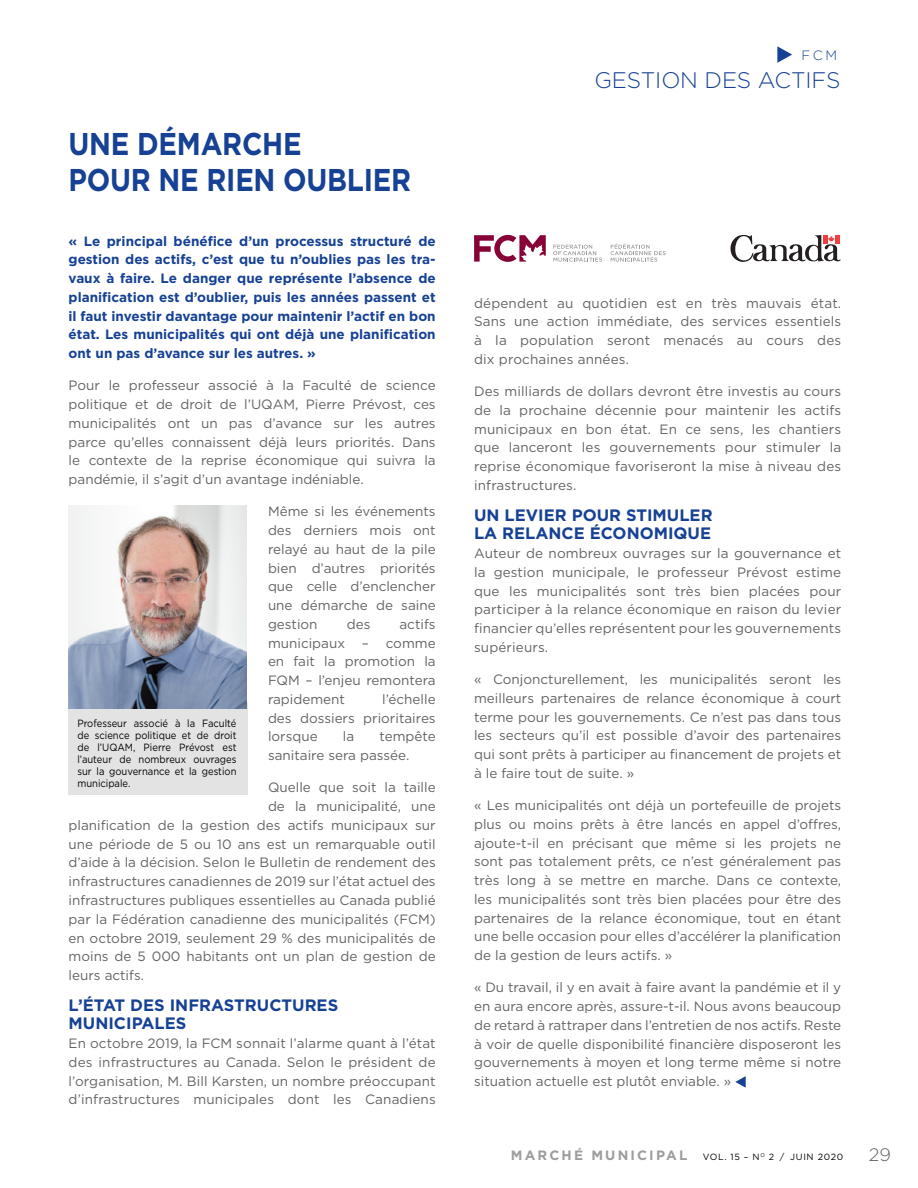
<style>
.page{position:relative;width:918px;height:1188px;background:#fff}
.page>*{position:absolute;margin:0;border:0;box-sizing:border-box;transform-origin:0 0}
.t1{font:700 31.5px/36px "Gotham";letter-spacing:-.01em;color:#164194;scale:.88 1}
.t2{font:300 22.5px "Gotham";letter-spacing:-.005em;color:#164194}
.t3{font:300 18px "Gotham";color:#646363}
.t4{font:700 16.5px/18px "Gotham";color:#164194}
.t5{font:13.5px/18.8px "Gotham";color:#646363;text-align:justify}
.t6{font:700 13.5px/18.8px "Gotham";color:#164194;text-align:justify}
.t7{font:700 13.5px "Gotham";letter-spacing:.16em;color:#9d9d9c}
.t8{font:300 13.5px "Gotham";color:#164194}
.t9{font:10.5px/12px "Gotham";color:#000;text-align:justify;scale:.9 1}
.t10{font:9px "Gotham";letter-spacing:.07em;color:#000}
</style>
<div class="page">
<svg style="left:777px;top:46px;width:15px;height:17px"></svg>
<svg style="left:735px;top:1076px;width:11px;height:12px"></svg>
<svg style="left:730px;top:235px;width:111px;height:27px"></svg>
<svg style="left:474px;top:235px;width:72px;height:27px"></svg>
<svg style="left:553px;top:245px;width:49px;height:17px"></svg>
<svg style="left:611px;top:244px;width:55px;height:18px"></svg>
<div style="left:69px;top:703px;width:179px;height:92px;background:#e3e3e3"></div>
<img style="left:145px;top:505px;width:102px;height:204px">
<svg style="left:69px;top:505px;width:76px;height:204px"></svg>
<h1 class="t1" style="left:69px;top:125px;width:391px">UNE DÉMARCHE<br>POUR NE RIEN OUBLIER</h1>
<p class="t6" style="left:69px;top:231px;width:369px">« Le principal bénéfice d’un processus structuré de gestion des actifs, c’est que tu n’oublies pas les tra&shy;vaux à faire. Le danger que représente l’absence de planification est d’oublier, puis les années passent et il faut investir davantage pour maintenir l’actif en bon état. Les municipalités qui ont déjà une planification ont un pas d’avance sur les autres. »</p>
<p class="t5" style="left:69px;top:376px;width:369px">Pour le professeur associé à la Faculté de science politique et de droit de l’UQAM, Pierre Prévost, ces municipalités ont un pas d’avance sur les autres parce qu’elles connaissent déjà leurs priorités. Dans le contexte de la reprise économique qui suivra la pandémie, il s’agit d’un avantage indéniable.</p>
<p class="t5" style="left:268px;top:502px;width:169px">Même si les événements des derniers mois ont relayé au haut de la pile bien d’autres priorités que celle d’enclencher une démarche de saine gestion</p>
<p class="t5" style="left:268px;top:615px;width:169px;text-indent:132px">actifs municipaux – comme en fait la promotion la FQM – l’enjeu remontera rapidement</p>
<p class="t5" style="left:347px;top:615px;width:25px">des</p>
<p class="t5" style="left:268px;top:690px;width:169px;text-indent:114px">l’échelle des dossiers prioritaires lorsque</p>
<p class="t9" style="left:77px;top:717px;width:178px">Professeur associé à la Faculté de science politique et de droit de l’UQAM, Pierre Prévost est l’auteur de nombreux ouvrages sur la gouvernance et la gestion municipale.</p>
<p class="t5" style="left:343px;top:727px;width:13px">la</p>
<p class="t5" style="left:268px;top:727px;width:169px;text-indent:111px">tempête sanitaire sera passée.</p>
<p class="t5" style="left:268px;top:778px;width:169px">Quelle que soit la taille</p>
<p class="t5" style="left:268px;top:797px;width:169px">de la municipalité, une</p>
<p class="t5" style="left:69px;top:816px;width:369px">planification de la gestion des actifs municipaux sur</p>
<p class="t5" style="left:69px;top:834px;width:369px">une période de 5 ou 10 ans est un remarquable outil</p>
<p class="t5" style="left:69px;top:853px;width:369px">d’aide à la décision. Selon le Bulletin de rendement des</p>
<p class="t5" style="left:69px;top:872px;width:369px">infrastructures canadiennes de 2019 sur l’état actuel des</p>
<p class="t5" style="left:69px;top:891px;width:369px">infrastructures publiques essentielles au Canada publié</p>
<p class="t5" style="left:69px;top:909px;width:369px">par la Fédération canadienne des municipalités (FCM)</p>
<p class="t5" style="left:69px;top:928px;width:369px">en octobre 2019, seulement 29 % des municipalités de</p>
<p class="t5" style="left:69px;top:947px;width:369px">moins de 5 000 habitants ont un plan de gestion de</p>
<p class="t5" style="left:69px;top:966px;width:77px">leurs actifs.</p>
<p class="t4" style="left:69px;top:997px;width:271px">L’ÉTAT DES INFRASTRUCTURES<br>MUNICIPALES</p>
<p class="t5" style="left:69px;top:1034px;width:369px">En octobre 2019, la FCM sonnait l’alarme quant à l’état des infrastructures au Canada. Selon le président de l’organisation, M. Bill Karsten, un nombre préoccupant d’infrastructures municipales dont les Canadiens</p>
<p class="t8" style="left:802px;top:47px;width:37px">FCM</p>
<h2 class="t2" style="left:594px;top:66px;width:248px">GESTION DES ACTIFS</h2>
<p class="t5" style="left:474px;top:293px;width:369px">dépendent au quotidien est en très mauvais état.<br>Sans une action immédiate, des services essentiels à la population seront menacés au cours des dix prochaines années.</p>
<p class="t5" style="left:474px;top:382px;width:369px">Des milliards de dollars devront être investis au cours de la prochaine décennie pour maintenir les actifs municipaux en bon état. En ce sens, les chantiers que lanceront les gouvernements pour stimuler la reprise économique favoriseront la mise à niveau des infrastructures.</p>
<p class="t4" style="left:474px;top:507px;width:240px">UN LEVIER POUR STIMULER<br>LA RELANCE ÉCONOMIQUE</p>
<p class="t5" style="left:474px;top:544px;width:369px">Auteur de nombreux ouvrages sur la gouvernance et la gestion municipale, le professeur Prévost estime que les municipalités sont très bien placées pour participer à la relance économique en raison du levier financier qu’elles représentent pour les gouvernements supérieurs.</p>
<p class="t5" style="left:474px;top:670px;width:369px">« Conjoncturellement, les municipalités seront les meilleurs partenaires de relance économique à court terme pour les gouvernements. Ce n’est pas dans tous les secteurs qu’il est possible d’avoir des partenaires qui sont prêts à participer au financement de projets et à le faire tout de suite. »</p>
<p class="t5" style="left:474px;top:796px;width:369px">« Les municipalités ont déjà un portefeuille de projets plus ou moins prêts à être lancés en appel d’offres, ajoute-t-il en précisant que même si les projets ne sont pas totalement prêts, ce n’est généralement pas très long à se mettre en marche. Dans ce contexte, les municipalités sont très bien placées pour être des partenaires de la relance économique, tout en étant une belle occasion pour elles d’accélérer la planification de la gestion de leurs actifs. »</p>
<p class="t5" style="left:474px;top:978px;width:369px">« Du travail, il y en avait à faire avant la pandémie et il y en aura encore après, assure-t-il. Nous avons beaucoup de retard à rattraper dans l’entretien de nos actifs. Reste à voir de quelle disponibilité financière disposeront les gouvernements à moyen et long terme même si notre situation actuelle est plutôt enviable. »</p>
<p class="t7" style="left:511px;top:1146px;width:178px">MARCHÉ MUNICIPAL</p>
<p class="t10" style="left:703px;top:1151px;width:142px">VOL. 15 – N<sup>O</sup> 2 / JUIN 2020</p>
<h3 class="t3" style="left:869px;top:1143px;width:24px">29</h3>
</div>
